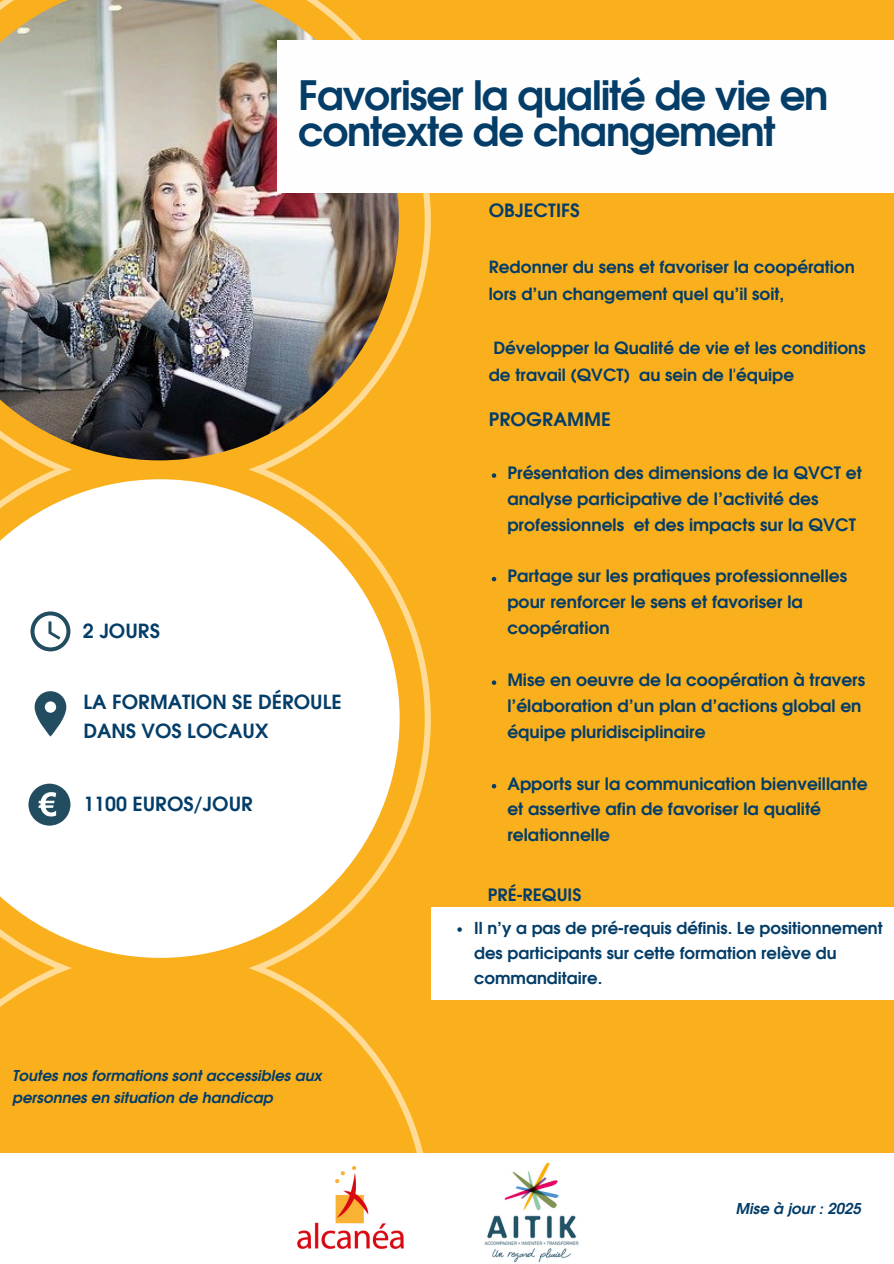
<style>
.page{position:relative;width:894px;height:1264px;background:#fff}
.page>*{position:absolute;margin:0;border:0;box-sizing:border-box;transform-origin:0 0}
.t1{font:700 40.5px/36px "Evolventa";letter-spacing:-.03em;color:#033d68}
.t2{font:700 19.5px/29.2px "Evolventa";color:#033d68}
.t3{font:700 18.6px "Evolventa";color:#033d68}
.t4{font:700 18.3px "Evolventa";color:#033d68}
.t5{font:700 17.1px/25.8px "Evolventa";color:#033d68}
.t6{font:700 16.8px/27px "Evolventa";color:#033d68}
.t7{font:700 16.5px/24.8px "Evolventa";color:#033d68}
.t8{font:italic 700 15px "Evolventa";color:#033d68}
</style>
<div class="page">
<div style="left:0;top:0;width:893px;height:1263px;background:#faaf1d"></div>
<img style="left:0;top:0;width:431px;height:1152px">
<svg style="left:0;top:479px;width:399px;height:478px;background:#fef2db"></svg>
<div style="left:277px;top:41px;width:616px;height:152px;background:#fefefe"></div>
<div style="left:0;top:1152px;width:893px;height:111px;background:#fff"></div>
<img style="left:297px;top:1166px;width:107px;height:82px">
<img style="left:484px;top:1162px;width:95px;height:101px">
<div style="left:431px;top:907px;width:462px;height:92px;background:#fff"></div>
<svg style="left:30px;top:611px;width:40px;height:40px;background:#b8c5cb"></svg>
<svg style="left:35px;top:691px;width:31px;height:45px"></svg>
<div style="left:28px;top:783px;width:42px;height:42px;background:#224c60;border-radius:50%"></div>
<svg style="left:38px;top:792px;width:18px;height:24px"></svg>
<svg style="left:491px;top:473px;width:5px;height:5px"></svg>
<svg style="left:491px;top:577px;width:5px;height:4px"></svg>
<svg style="left:491px;top:680px;width:5px;height:5px"></svg>
<svg style="left:491px;top:784px;width:5px;height:4px"></svg>
<svg style="left:457px;top:927px;width:4px;height:4px"></svg>
<p class="t1" style="left:298px;top:80px;width:531px">Favoriser la qualité de vie en contexte de changement</p>
<p class="t4" style="left:488px;top:202px;width:92px">OBJECTIFS</p>
<p class="t2" style="left:83px;top:617px;width:78px">2 JOURS</p>
<p class="t2" style="left:83px;top:688px;width:260px">LA FORMATION SE DÉROULE<br>DANS VOS LOCAUX</p>
<p class="t2" style="left:83px;top:790px;width:171px">1100 EUROS/JOUR</p>
<p class="t8" style="left:12px;top:1068px;width:311px">Toutes nos formations sont accessibles aux</p>
<p class="t8" style="left:12px;top:1091px;width:262px">personnes en situation de handicap</p>
<p class="t6" style="left:488px;top:255px;width:367px">Redonner du sens et favoriser la coopération lors d’un changement quel qu’il soit,</p>
<p class="t6" style="left:488px;top:336px;width:378px">Développer la Qualité de vie et les conditions de travail (QVCT) au sein de l'équipe</p>
<p class="t3" style="left:488px;top:411px;width:124px">PROGRAMME</p>
<p class="t5" style="left:507px;top:461px;width:356px">Présentation des dimensions de la QVCT et analyse participative de l’activité des professionnels et des impacts sur la QVCT</p>
<p class="t5" style="left:507px;top:564px;width:341px">Partage sur les pratiques professionnelles pour renforcer le sens et favoriser la coopération</p>
<p class="t5" style="left:507px;top:668px;width:359px">Mise en oeuvre de la coopération à travers l’élaboration d’un plan d’actions global en équipe pluridisciplinaire</p>
<p class="t5" style="left:507px;top:771px;width:362px">Apports sur la communication bienveillante et assertive afin de favoriser la qualité relationnelle</p>
<h1 class="t5" style="left:487px;top:883px;width:95px">PRÉ-REQUIS</h1>
<p class="t7" style="left:474px;top:916px;width:410px">Il n’y a pas de pré-requis définis. Le positionnement des participants sur cette formation relève du commanditaire.</p>
<h3 class="t8" style="left:735px;top:1202px;width:127px">Mise à jour : 2025</h3>
</div>
